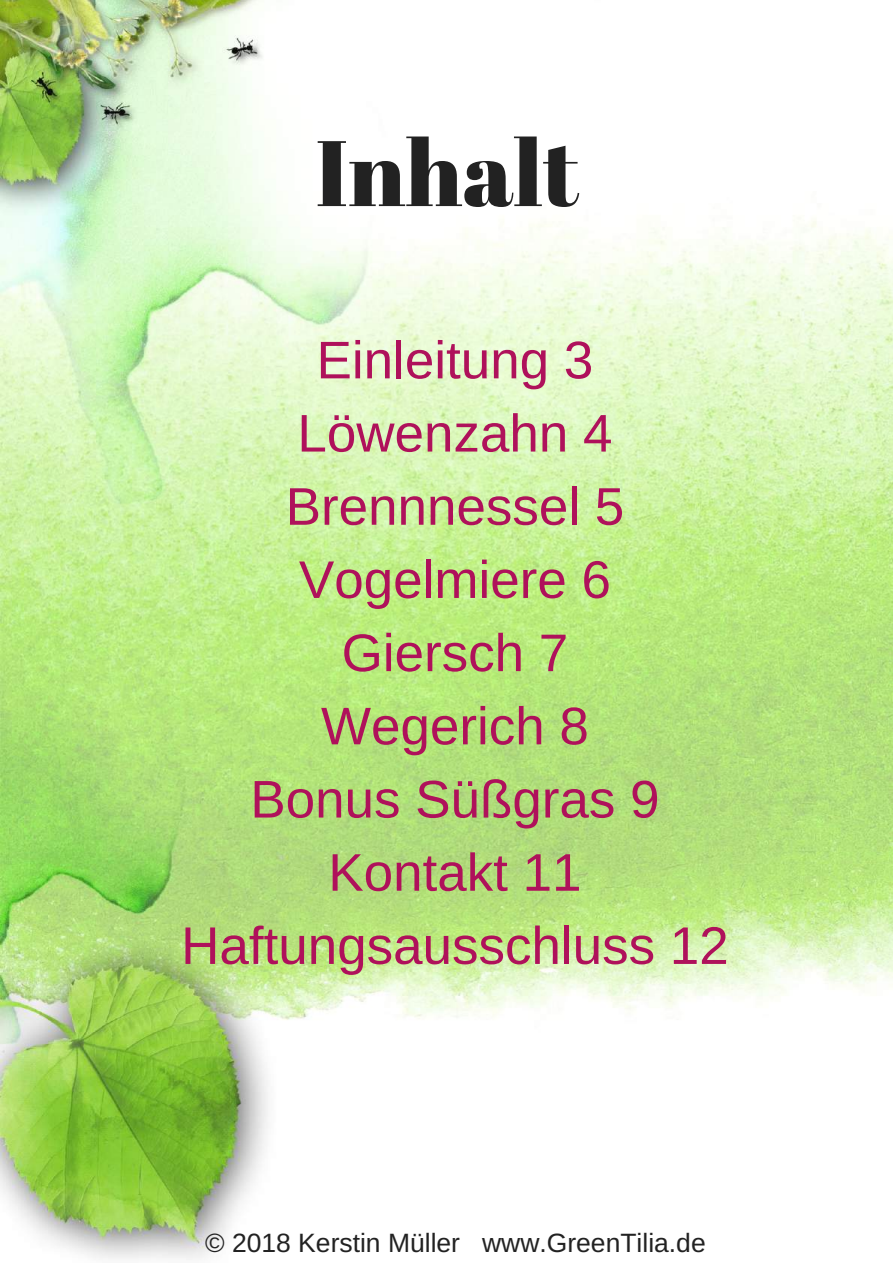
<style>
.page{position:relative;width:893px;height:1263px;background:#fff}
.page>*{position:absolute;margin:0;border:0;box-sizing:border-box;transform-origin:0 0}
.t1{font:92.7px "Abril Fatface";color:#222}
.t2{font:52.95px/73.2px "Arimo";color:#af115b;text-align:center}
.t3{font:26.55px "Arimo";color:#222}
</style>
<div class="page">
<img style="left:0;top:0;width:893px;height:1260px">
<h1 class="t1" style="left:315px;top:108px;width:265px">Inhalt</h1>
<p class="t2" style="left:181px;top:323px;width:549px">Einleitung 3<br>Löwenzahn 4<br>Brennnessel 5<br>Vogelmiere 6<br>Giersch 7<br>Wegerich 8<br>Bonus Süßgras 9<br>Kontakt 11<br>Haftungsausschluss 12</p>
<p class="t3" style="left:205px;top:1228px;width:502px">© 2018 Kerstin Müller www.GreenTilia.de</p>
</div>
